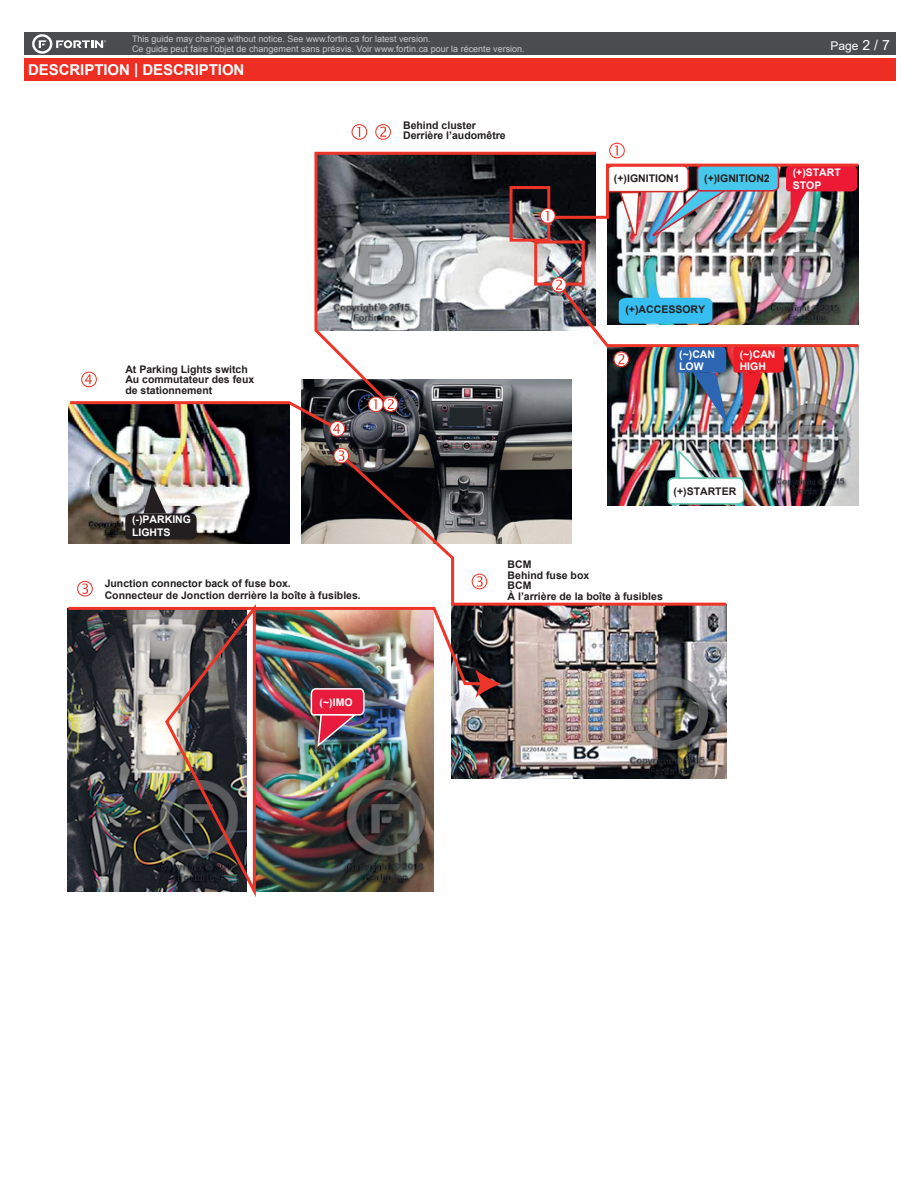
<style>
.page{position:relative;width:918px;height:1188px;background:#fff}
.page>*{position:absolute;margin:0;border:0;box-sizing:border-box;transform-origin:0 0}
.t1{font:700 15px "Arial";letter-spacing:-.005em;color:#fff}
.t2{font:12px "Arial";color:#fff}
.t3{font:700 10.5px/10.5px "Arial";color:#231f20}
.t4{font:700 10.5px/12.6px "Arial";color:#fff}
.t5{font:9px/9.8px "Arial";color:#c7c8ca}
.s1{font-size:13.95px}
</style>
<div class="page">
<div style="left:24px;top:33px;width:872px;height:22px;background:#4b4c4d"></div>
<div style="left:24px;top:58px;width:872px;height:23px;background:#ee2e22"></div>
<svg style="left:32px;top:34px;width:74px;height:20px"></svg>
<img style="left:302px;top:379px;width:238px;height:164px">
<svg style="left:81px;top:372px;width:16px;height:15px"></svg>
<svg style="left:352px;top:124px;width:15px;height:16px"></svg>
<svg style="left:375px;top:124px;width:16px;height:16px"></svg>
<img style="left:501px;top:607px;width:225px;height:172px">
<img style="left:69px;top:437px;width:220px;height:106px">
<svg style="left:125px;top:483px;width:72px;height:56px;background:#73706f"></svg>
<svg style="left:313px;top:151px;width:227px;height:254px"></svg>
<svg style="left:341px;top:455px;width:388px;height:152px"></svg>
<img style="left:68px;top:400px;width:277px;height:37px">
<svg style="left:368px;top:396px;width:30px;height:16px"></svg>
<img style="left:67px;top:574px;width:434px;height:323px">
<div style="left:510px;top:186px;width:40px;height:56px;border:3px solid #ee3529"></div>
<div style="left:534px;top:240px;width:51px;height:46px;border:3px solid #ee3529"></div>
<img style="left:540px;top:32px;width:321px;height:473px">
<svg style="left:333px;top:448px;width:16px;height:15px"></svg>
<p class="t5" style="left:132px;top:34px;width:394px">This guide may change without notice. See www.fortin.ca for latest version.<br>Ce guide peut faire l’objet de changement sans préavis. Voir www.fortin.ca pour la récente version.</p>
<h1 class="t1" style="left:28px;top:59px;width:218px">DESCRIPTION | DESCRIPTION</h1>
<p class="t3" style="left:403px;top:120px;width:104px">Behind cluster<br>Derrière l’audomêtre</p>
<p class="t2" style="left:831px;top:38px;width:61px">Page <span class="s1">2 / 7</span></p>
<p class="t3" style="left:614px;top:174px;width:67px">(+)IGNITION1</p>
<p class="t3" style="left:704px;top:173px;width:67px">(+)IGNITION2</p>
<p class="t4" style="left:793px;top:166px;width:50px">(+)START<br>STOP</p>
<p class="t3" style="left:125px;top:364px;width:130px">At Parking Lights switch<br>Au commutateur des feux de stationnement</p>
<p class="t4" style="left:132px;top:514px;width:60px">(-)PARKING<br>LIGHTS</p>
<p class="t3" style="left:105px;top:577px;width:258px;line-height:12.6px">Junction connector back of fuse box.<br>Connecteur de Jonction derrière la boîte à fusibles.</p>
<p class="t4" style="left:320px;top:696px;width:34px">(~)IMO</p>
<p class="t3" style="left:625px;top:304px;width:81px">(+)ACCESSORY</p>
<p class="t4" style="left:679px;top:348px;width:37px">(~)CAN<br>LOW</p>
<p class="t4" style="left:740px;top:348px;width:37px">(~)CAN<br>HIGH</p>
<p class="t3" style="left:674px;top:486px;width:64px">(+)STARTER</p>
<p class="t3" style="left:508px;top:559px;width:157px">BCM<br>Behind fuse box<br>BCM<br>À l’arrière de la boîte à fusibles</p>
</div>
